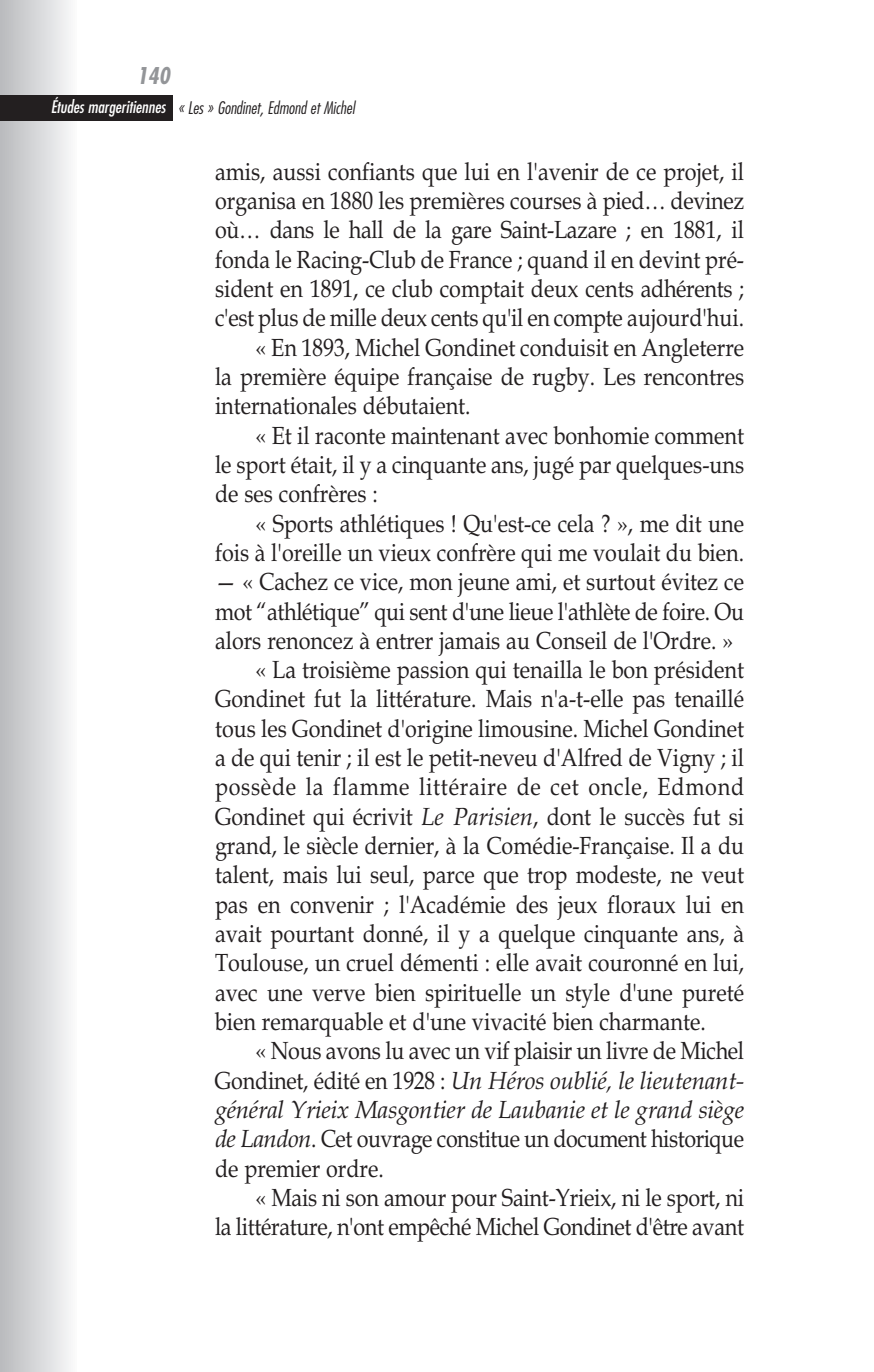
<style>
.page{position:relative;width:874px;height:1372px;background:#fff}
.page>*{position:absolute;margin:0;border:0;box-sizing:border-box;transform-origin:0 0}
.t1{font:24.75px "Book Antiqua";color:#231f20;scale:.87 1}
.t2{font:italic 24.75px "Book Antiqua";letter-spacing:-.01em;color:#231f20}
.t3{font:24.75px "Book Antiqua";letter-spacing:-.02em;color:#231f20;scale:.87 1}
.t4{font:24.75px "Book Antiqua";letter-spacing:.035em;color:#231f20;scale:.87 1}
.t5{font:italic 700 condensed 22.5px "Futura";color:#939598}
.t6{font:italic 300 condensed 16.88px "Futura";color:#231f20}
.s1{font-weight:400;color:#fff}
.s2{font-style:italic}
.s3{font-style:normal}
</style>
<div class="page">
<div style="left:0;top:0;width:77px;height:1371px;background:linear-gradient(to right,#b8babc,#f9fafb)"></div>
<div style="left:0;top:96px;width:172px;height:25px;background:#231f20"></div>
<p class="t5" style="left:137px;top:66px;width:35px">140</p>
<p class="t6" style="left:51px;top:100px;width:305px"><span class="s1">Études margeritiennes</span> « Les » Gondinet, Edmond et Michel</p>
<p class="t1" style="left:215px;top:157px;width:610px">amis, aussi confiants que lui en l'avenir de ce projet, il</p>
<p class="t1" style="left:215px;top:186px;width:610px">organisa en 1880 les premières courses à pied… devinez</p>
<p class="t1" style="left:215px;top:215px;width:610px">où… dans le hall de la gare Saint-Lazare ; en 1881, il</p>
<p class="t1" style="left:215px;top:245px;width:610px">fonda le Racing-Club de France ; quand il en devint pré-</p>
<p class="t1" style="left:215px;top:274px;width:610px">sident en 1891, ce club comptait deux cents adhérents ;</p>
<p class="t1" style="left:215px;top:303px;width:610px">c'est plus de mille deux cents qu'il en compte aujourd'hui.</p>
<p class="t1" style="left:255px;top:332px;width:563px">« En 1893, Michel Gondinet conduisit en Angleterre</p>
<p class="t1" style="left:215px;top:362px;width:610px">la première équipe française de rugby. Les rencontres</p>
<p class="t1" style="left:215px;top:391px;width:295px">internationales débutaient.</p>
<p class="t1" style="left:255px;top:420px;width:563px">« Et il raconte maintenant avec bonhomie comment</p>
<p class="t1" style="left:215px;top:450px;width:610px">le sport était, il y a cinquante ans, jugé par quelques-uns</p>
<p class="t1" style="left:215px;top:479px;width:189px">de ses confrères :</p>
<p class="t1" style="left:255px;top:508px;width:563px">« Sports athlétiques ! Qu'est-ce cela ? », me dit une</p>
<p class="t1" style="left:215px;top:538px;width:610px">fois à l'oreille un vieux confrère qui me voulait du bien.</p>
<p class="t1" style="left:215px;top:567px;width:610px">— « Cachez ce vice, mon jeune ami, et surtout évitez ce</p>
<p class="t1" style="left:215px;top:596px;width:610px">mot “athlétique” qui sent d'une lieue l'athlète de foire. Ou</p>
<p class="t1" style="left:215px;top:625px;width:597px">alors renoncez à entrer jamais au Conseil de l'Ordre. »</p>
<p class="t1" style="left:255px;top:655px;width:563px">« La troisième passion qui tenailla le bon président</p>
<p class="t1" style="left:215px;top:684px;width:610px">Gondinet fut la littérature. Mais n'a-t-elle pas tenaillé</p>
<p class="t1" style="left:215px;top:713px;width:610px">tous les Gondinet d'origine limousine. Michel Gondinet</p>
<p class="t1" style="left:215px;top:743px;width:610px">a de qui tenir ; il est le petit-neveu d'Alfred de Vigny ; il</p>
<p class="t4" style="left:215px;top:772px;width:610px">possède la flamme littéraire de cet oncle, Edmond</p>
<p class="t1" style="left:215px;top:801px;width:610px">Gondinet qui écrivit <span class="s2">Le Parisien</span>, dont le succès fut si</p>
<p class="t1" style="left:215px;top:831px;width:610px">grand, le siècle dernier, à la Comédie-Française. Il a du</p>
<p class="t1" style="left:215px;top:860px;width:610px">talent, mais lui seul, parce que trop modeste, ne veut</p>
<p class="t1" style="left:215px;top:889px;width:610px">pas en convenir ; l'Académie des jeux floraux lui en</p>
<p class="t1" style="left:215px;top:918px;width:610px">avait pourtant donné, il y a quelque cinquante ans, à</p>
<p class="t1" style="left:215px;top:948px;width:610px">Toulouse, un cruel démenti : elle avait couronné en lui,</p>
<p class="t1" style="left:215px;top:977px;width:610px">avec une verve bien spirituelle un style d'une pureté</p>
<p class="t1" style="left:215px;top:1006px;width:566px">bien remarquable et d'une vivacité bien charmante.</p>
<p class="t1" style="left:255px;top:1036px;width:563px">« Nous avons lu avec un vif plaisir un livre de Michel</p>
<p class="t2" style="left:215px;top:1065px;width:531px"><span class="s3">Gondinet, édité en 1928 :</span> Un Héros oublié, le lieutenant-</p>
<p class="t2" style="left:215px;top:1094px;width:531px">général Yrieix Masgontier de Laubanie et le grand siège</p>
<p class="t3" style="left:215px;top:1124px;width:610px"><span class="s2">de Landon</span>. Cet ouvrage constitue un document historique</p>
<p class="t1" style="left:215px;top:1153px;width:196px">de premier ordre.</p>
<p class="t1" style="left:255px;top:1182px;width:563px">« Mais ni son amour pour Saint-Yrieix, ni le sport, ni</p>
<p class="t1" style="left:215px;top:1211px;width:610px">la littérature, n'ont empêché Michel Gondinet d'être avant</p>
</div>
